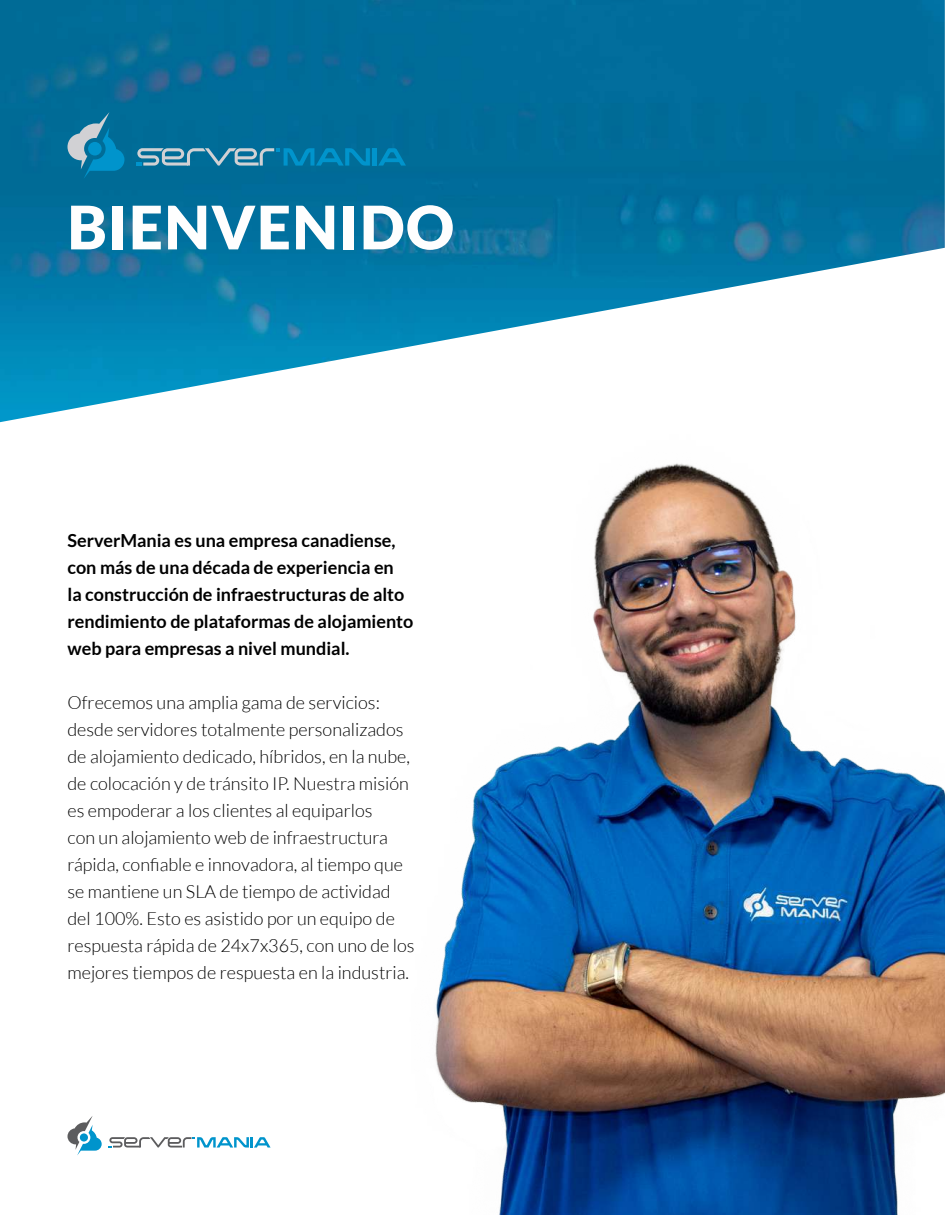
<style>
.page{position:relative;width:945px;height:1215px;background:#fff}
.page>*{position:absolute;margin:0;border:0;box-sizing:border-box;transform-origin:0 0}
.t1{font:900 60px "Lato";letter-spacing:.025em;color:#fefefe}
.t2{font:300 18px/27px "Lato";color:#000}
.t3{font:700 18px/27px "Lato";color:#000}
</style>
<div class="page">
<svg style="left:109px;top:1137px;width:162px;height:11px"></svg>
<svg style="left:67px;top:1116px;width:35px;height:39px"></svg>
<img style="left:0;top:0;width:945px;height:422px">
<svg style="left:136px;top:148px;width:234px;height:18px;background:#2f8aaf"></svg>
<hr style="left:373px;top:148px;width:4px;height:18px;background:#0094cc">
<svg style="left:378px;top:148px;width:28px;height:18px"></svg>
<svg style="left:68px;top:112px;width:56px;height:67px;background:#2587ad"></svg>
<img style="left:435px;top:463px;width:510px;height:752px">
<h1 class="t1" style="left:68px;top:192px;width:388px">BIENVENIDO</h1>
<p class="t3" style="left:68px;top:526px;width:347px">ServerMania es una empresa canadiense, con más de una década de experiencia en<br>la construcción de infraestructuras de alto rendimiento de plataformas de alojamiento web para empresas a nivel mundial.</p>
<p class="t2" style="left:68px;top:689px;width:349px">Ofrecemos una amplia gama de servicios: desde servidores totalmente personalizados de alojamiento dedicado, híbridos, en la nube, de colocación y de tránsito IP. Nuestra misión es empoderar a los clientes al equiparlos<br>con un alojamiento web de infraestructura rápida, confiable e innovadora, al tiempo que se mantiene un SLA de tiempo de actividad del 100%. Esto es asistido por un equipo de respuesta rápida de 24x7x365, con uno de los mejores tiempos de respuesta en la industria.</p>
</div>
